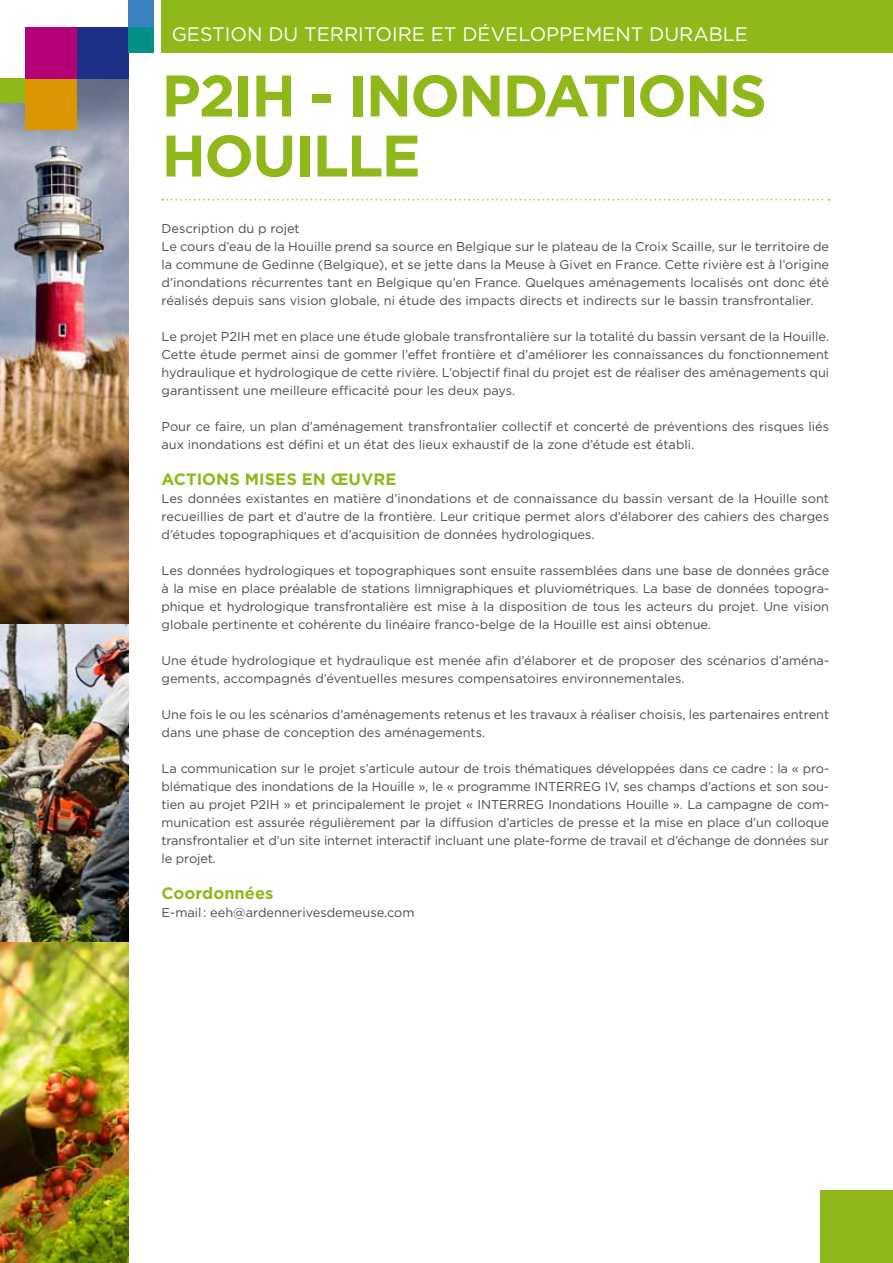
<style>
.page{position:relative;width:893px;height:1263px;background:#fff}
.page>*{position:absolute;margin:0;border:0;box-sizing:border-box;transform-origin:0 0}
.t1{font:700 58.5px/60px "Gotham";letter-spacing:-.03em;color:#8fb91a}
.t2{font:19.5px "Gotham";color:#fff}
.t3{font:700 16.5px "Gotham";color:#8fb91a}
.t4{font:12.75px/18px "Gotham";color:#4b4b4d}
</style>
<div class="page">
<img style="left:0;top:78px;width:128px;height:1185px">
<div style="left:0;top:78px;width:26px;height:25px;background:#8fb91a"></div>
<div style="left:26px;top:78px;width:51px;height:52px;background:#dc9601"></div>
<div style="left:26px;top:27px;width:51px;height:51px;background:#b40178"></div>
<div style="left:77px;top:27px;width:51px;height:51px;background:#1d2f86"></div>
<div style="left:128px;top:0;width:26px;height:27px;background:#3c84c1"></div>
<div style="left:128px;top:27px;width:26px;height:26px;background:#029089"></div>
<div style="left:821px;top:1191px;width:72px;height:72px;background:#8fb91a"></div>
<div style="left:162px;top:0;width:731px;height:53px;background:#8fb91a"></div>
<svg style="left:162px;top:199px;width:667px;height:2px"></svg>
<h2 class="t2" style="left:172px;top:22px;width:578px">Gestion du territoire et développement durable</h2>
<h1 class="t1" style="left:162px;top:65px;width:607px">P2IH - INONDATIONS<br>HOUI LLE</h1>
<p class="t4" style="left:162px;top:219px;width:669px">Description du p rojet<br>Le cours d’eau de la Houille prend sa source en Belgique sur le plateau de la Croix Scaille, sur le territoire de la commune de Gedinne (Belgique), et se jette dans la Meuse à Givet en France. Cette rivière est à l’origine d’inondations récurrentes tant en Belgique qu’en France. Quelques aménagements localisés ont donc été réalisés depuis sans vision globale, ni étude des impacts directs et indirects sur le bassin transfrontalier.</p>
<p class="t4" style="left:162px;top:327px;width:669px;text-align:justify">Le projet P2IH met en place une étude globale transfrontalière sur la totalité du bassin versant de la Houille.<br>Cette étude permet ainsi de gommer l’effet frontière et d’améliorer les connaissances du fonctionnement hydraulique et hydrologique de cette rivière. L’objectif final du projet est de réaliser des aménagements qui garantissent une meilleure efficacité pour les deux pays.</p>
<p class="t4" style="left:162px;top:418px;width:669px">Pour ce faire, un plan d’aménagement transfrontalier collectif et concerté de préventions des risques liés aux inondations est défini et un état des lieux exhaustif de la zone d’étude est établi.</p>
<p class="t3" style="left:162px;top:468px;width:236px">ACTIONS MISES EN ŒUVRE</p>
<p class="t4" style="left:162px;top:489px;width:669px;text-align:justify">Les données existantes en matière d’inondations et de connaissance du bassin versant de la Houille sont recueillies de part et d’autre de la frontière. Leur critique permet alors d’élaborer des cahiers des charges d’études topographiques et d’acquisition de données hydrologiques.</p>
<p class="t4" style="left:162px;top:561px;width:669px;text-align:justify">Les données hydrologiques et topographiques sont ensuite rassemblées dans une base de données grâce à la mise en place préalable de stations limnigraphiques et pluviométriques. La base de données topogra&shy;phique et hydrologique transfrontalière est mise à la disposition de tous les acteurs du projet. Une vision globale pertinente et cohérente du linéaire franco-belge de la Houille est ainsi obtenue.</p>
<p class="t4" style="left:162px;top:651px;width:669px">Une étude hydrologique et hydraulique est menée afin d’élaborer et de proposer des scénarios d’aména&shy;gements, accompagnés d’éventuelles mesures compensatoires environnementales.</p>
<p class="t4" style="left:162px;top:706px;width:669px">Une fois le ou les scénarios d’aménagements retenus et les travaux à réaliser choisis, les partenaires entrent dans une phase de conception des aménagements.</p>
<p class="t4" style="left:162px;top:760px;width:669px;text-align:justify">La communication sur le projet s’articule autour de trois thématiques développées dans ce cadre : la « pro&shy;blématique des inondations de la Houille », le « programme INTERREG IV, ses champs d’actions et son sou&shy;tien au projet P2IH » et principalement le projet « INTERREG Inondations Houille ». La campagne de com&shy;munication est assurée régulièrement par la diffusion d’articles de presse et la mise en place d’un colloque transfrontalier et d’un site internet interactif incluant une plate-forme de travail et d’échange de données sur le projet.</p>
<p class="t3" style="left:162px;top:882px;width:113px">COORDONNÉES</p>
<p class="t4" style="left:162px;top:903px;width:254px">E-mail : eeh@ardennerivesdemeuse.com</p>
</div>
